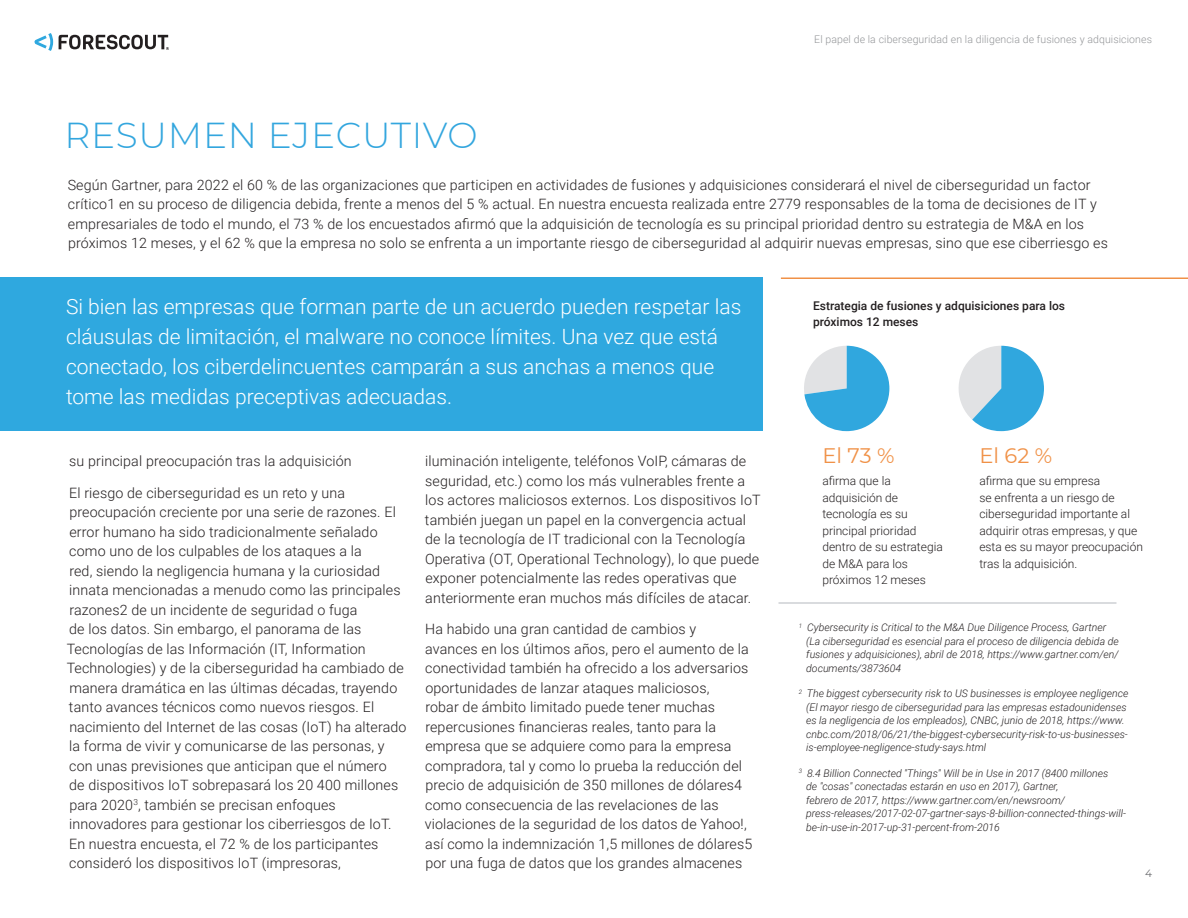
<style>
.page{position:relative;width:1188px;height:918px;background:#fff}
.page>*{position:absolute;margin:0;border:0;box-sizing:border-box;transform-origin:0 0}
.t1{font:300 36px "Montserrat";letter-spacing:.02em;color:#33a6de}
.body{font:300 21px/30px "Roboto";color:#fff}
.body-2{font:21px "Montserrat";color:#f09147}
.body-3{font:300 14.25px/19.5px "Roboto";letter-spacing:.01em;color:#231f20}
.body_bullets_no_icon{font:300 12px/16.5px "Roboto";color:#231f20}
.body_bullets_no_icon-2{font:500 12px/16.5px "Roboto";color:#231f20}
.body-4{font:italic 300 10.5px/13.5px "Roboto";color:#231f20}
.t2{font:300 10.5px "Roboto";letter-spacing:.01em;color:#939598}
.t3{font:10.5px "Montserrat";color:#6c6d70}
</style>
<div class="page">
<svg style="left:34px;top:33px;width:19px;height:18px"></svg>
<svg style="left:59px;top:35px;width:110px;height:15px"></svg>
<svg style="left:958px;top:346px;width:86px;height:85px"></svg>
<svg style="left:804px;top:346px;width:85px;height:85px"></svg>
<div style="left:0;top:278px;width:763px;height:153px;background:#2fa8df"></div>
<hr style="left:781px;top:278px;width:407px;height:1px;background:#f09147">
<hr style="left:778px;top:603px;width:338px;height:1px;background:#b5b8bf">
<p class="t2" style="left:814px;top:32px;width:339px">El papel de la ciberseguridad en la diligencia de fusiones y adquisiciones</p>
<p class="t1" style="left:65px;top:111px;width:415px">RESUMEN EJECUTIVO</p>
<p class="body-3" style="left:68px;top:174px;width:1042px">Según Gartner, para 2022 el 60 % de las organizaciones que participen en actividades de fusiones y adquisiciones considerará el nivel de ciberseguridad un factor crítico1 en su proceso de diligencia debida, frente a menos del 5 % actual. En nuestra encuesta realizada entre 2779 responsables de la toma de decisiones de IT y empresariales de todo el mundo, el 73 % de los encuestados afirmó que la adquisición de tecnología es su principal prioridad dentro su estrategia de M&amp;A en los próximos 12 meses, y el 62 % que la empresa no solo se enfrenta a un importante riesgo de ciberseguridad al adquirir nuevas empresas, sino que ese ciberriesgo es</p>
<p class="body" style="left:66px;top:291px;width:677px">Si bien las empresas que forman parte de un acuerdo pueden respetar las cláusulas de limitación, el malware no conoce límites. Una vez que está conectado, los ciberdelincuentes camparán a sus anchas a menos que tome las medidas preceptivas adecuadas.</p>
<p class="body-3" style="left:69px;top:451px;width:284px">su principal preocupación tras la adquisición</p>
<p class="body-3" style="left:67px;top:482px;width:341px">El riesgo de ciberseguridad es un reto y una preocupación creciente por una serie de razones. El error humano ha sido tradicionalmente señalado como uno de los culpables de los ataques a la<br>red, siendo la negligencia humana y la curiosidad innata mencionadas a menudo como las principales razones2 de un incidente de seguridad o fuga<br>de los datos. Sin embargo, el panorama de las Tecnologías de las Información (IT, Information Technologies) y de la ciberseguridad ha cambiado de manera dramática en las últimas décadas, trayendo tanto avances técnicos como nuevos riesgos. El nacimiento del Internet de las cosas (IoT) ha alterado la forma de vivir y comunicarse de las personas, y con unas previsiones que anticipan que el número<br>de dispositivos IoT sobrepasará los 20 400 millones para 2020<sup>3</sup>, también se precisan enfoques innovadores para gestionar los ciberriesgos de IoT.<br>En nuestra encuesta, el 72 % de los participantes consideró los dispositivos IoT (impresoras,</p>
<p class="body-3" style="left:425px;top:451px;width:337px">iluminación inteligente, teléfonos VoIP, cámaras de seguridad, etc.) como los más vulnerables frente a los actores maliciosos externos. Los dispositivos IoT también juegan un papel en la convergencia actual de la tecnología de IT tradicional con la Tecnología Operativa (OT, Operational Technology), lo que puede exponer potencialmente las redes operativas que anteriormente eran muchos más difíciles de atacar.</p>
<p class="body-3" style="left:425px;top:619px;width:329px">Ha habido una gran cantidad de cambios y<br>avances en los últimos años, pero el aumento de la conectividad también ha ofrecido a los adversarios oportunidades de lanzar ataques maliciosos,<br>robar de ámbito limitado puede tener muchas repercusiones financieras reales, tanto para la empresa que se adquiere como para la empresa compradora, tal y como lo prueba la reducción del precio de adquisición de 350 millones de dólares4 como consecuencia de las revelaciones de las violaciones de la seguridad de los datos de Yahoo!, así como la indemnización 1,5 millones de dólares5 por una fuga de datos que los grandes almacenes</p>
<p class="body_bullets_no_icon-2" style="left:813px;top:297px;width:254px">Estrategia de fusiones y adquisiciones para los próximos 12 meses</p>
<p class="body-2" style="left:822px;top:441px;width:74px">El 73 %</p>
<p class="body-2" style="left:979px;top:441px;width:74px">El 62 %</p>
<p class="body_bullets_no_icon" style="left:979px;top:472px;width:165px">afirma que su empresa<br>se enfrenta a un riesgo de ciberseguridad importante al adquirir otras empresas, y que esta es su mayor preocupación tras la adquisición.</p>
<p class="body_bullets_no_icon" style="left:822px;top:472px;width:122px">afirma que la adquisición de tecnología es su principal prioridad dentro de su estrategia de M&amp;A para los próximos 12 meses</p>
<p class="body-4" style="left:806px;top:620px;width:314px;text-indent:-8px"><sup>1</sup> Cybersecurity is Critical to the M&amp;A Due Diligence Process, Gartner (La ciberseguridad es esencial para el proceso de diligencia debida de fusiones y adquisiciones), abril de 2018, https://www.gartner.com/en/ documents/3873604</p>
<p class="body-4" style="left:806px;top:686px;width:324px;text-indent:-8px"><sup>2</sup> The biggest cybersecurity risk to US businesses is employee negligence (El mayor riesgo de ciberseguridad para las empresas estadounidenses es la negligencia de los empleados), CNBC, junio de 2018, https://www. cnbc.com/2018/06/21/the-biggest-cybersecurity-risk-to-us-businesses&shy;is-employee-negligence-study-says.html</p>
<p class="body-4" style="left:806px;top:766px;width:322px;text-indent:-8px"><sup>3</sup> 8.4 Billion Connected "Things" Will be in Use in 2017 (8400 millones<br>de "cosas" conectadas estarán en uso en 2017), Gartner,<br>febrero de 2017, https://www.gartner.com/en/newsroom/ press-releases/2017-02-07-gartner-says-8-billion-connected-things-will&shy;be-in-use-in-2017-up-31-percent-from-2016</p>
<p class="t3" style="left:1145px;top:867px;width:8px">4</p>
</div>
